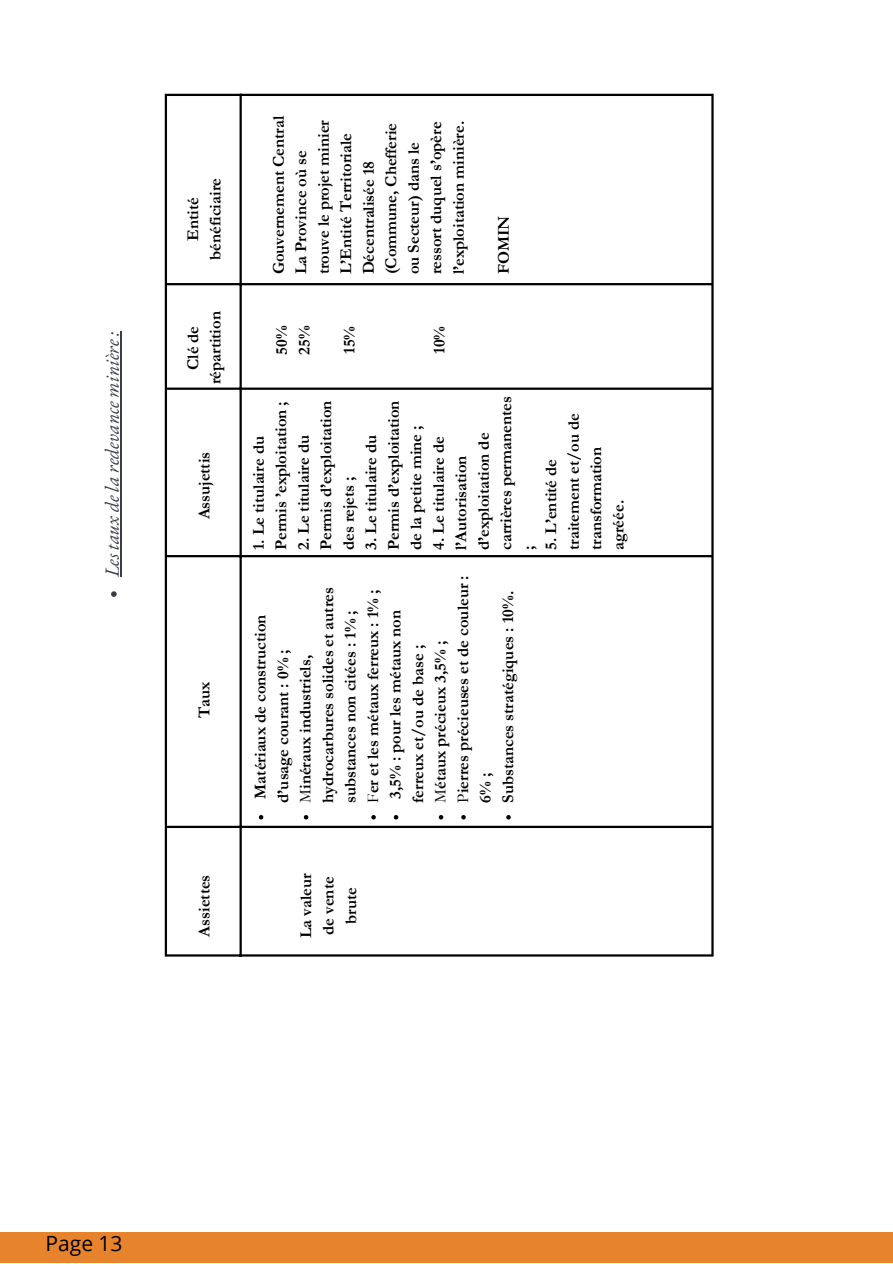
<style>
.page{position:relative;width:893px;height:1264px;background:#fff}
.page>*{position:absolute;margin:0;border:0;box-sizing:border-box;transform-origin:0 0}
.t1{font:21px "Open Sans";color:#000}
.t2{font:italic 19.5px "EB Garamond";letter-spacing:-.005em;color:#393e46}
.t3{font:700 16.5px/22.5px "Garamond";color:#000}
.s1{font-weight:400}
</style>
<div class="page">
<hr style="left:167px;top:954px;width:544px;height:2px;background:#000">
<hr style="left:167px;top:825px;width:544px;height:3px;background:#000">
<hr style="left:167px;top:555px;width:544px;height:2px;background:#000">
<hr style="left:167px;top:387px;width:544px;height:3px;background:#000">
<hr style="left:167px;top:283px;width:544px;height:2px;background:#000">
<hr style="left:167px;top:94px;width:544px;height:2px;background:#000">
<hr style="left:165px;top:94px;width:2px;height:862px;background:#000">
<hr style="left:239px;top:94px;width:3px;height:862px;background:#000">
<hr style="left:711px;top:94px;width:2px;height:862px;background:#000">
<svg style="left:259px;top:815px;width:4px;height:4px"></svg>
<svg style="left:304px;top:815px;width:4px;height:4px"></svg>
<svg style="left:371px;top:815px;width:5px;height:4px"></svg>
<svg style="left:394px;top:815px;width:4px;height:4px"></svg>
<svg style="left:439px;top:815px;width:4px;height:4px"></svg>
<svg style="left:461px;top:815px;width:5px;height:4px"></svg>
<svg style="left:506px;top:815px;width:4px;height:4px"></svg>
<svg style="left:111px;top:591px;width:6px;height:6px"></svg>
<hr style="left:120px;top:332px;width:1px;height:245px;background:#393e46">
<div style="left:0;top:1232px;width:892px;height:30px;background:#e7832c"></div>
<p class="t2" style="left:99px;top:577px;width:247px;rotate:-90deg">Les taux de la redevance minière :</p>
<p class="t3" style="left:182px;top:259px;width:83px;text-align:center;rotate:-90deg">Entité bénéficiaire</p>
<p class="t3" style="left:182px;top:384px;width:75px;text-align:center;rotate:-90deg">Clé de répartition</p>
<p class="t3" style="left:193px;top:519px;width:69px;rotate:-90deg">Assujettis</p>
<p class="t3" style="left:193px;top:718px;width:38px;rotate:-90deg">Taux</p>
<p class="t3" style="left:267px;top:274px;width:160px;rotate:-90deg">Gouvernement Central</p>
<p class="t3" style="left:290px;top:274px;width:156px;rotate:-90deg">La Province où se trouve le projet minier</p>
<p class="t3" style="left:335px;top:274px;width:155px;rotate:-90deg">L’Entité Territoriale<br>Décentralisée 18 (Commune, Chefferie ou Secteur) dans le ressort duquel s’opère l’exploitation minière.</p>
<p class="t3" style="left:492px;top:274px;width:60px;rotate:-90deg">FOMIN</p>
<p class="t3" style="left:271px;top:354px;width:31px;rotate:-90deg">50%</p>
<p class="t3" style="left:293px;top:354px;width:31px;rotate:-90deg">25%</p>
<p class="t3" style="left:338px;top:354px;width:29px;rotate:-90deg">15%</p>
<p class="t3" style="left:428px;top:354px;width:29px;rotate:-90deg">10%</p>
<p class="t3" style="left:247px;top:550px;width:150px;rotate:-90deg">1. Le titulaire du<br>Permis ’exploitation ;</p>
<p class="t3" style="left:292px;top:550px;width:151px;rotate:-90deg">2. Le titulaire du<br>Permis d’exploitation des rejets ;</p>
<p class="t3" style="left:360px;top:550px;width:151px;rotate:-90deg">3. Le titulaire du<br>Permis d’exploitation de la petite mine ;</p>
<p class="t3" style="left:427px;top:550px;width:155px;rotate:-90deg">4. Le titulaire de l’Autorisation d’exploitation de carrières permanentes ;</p>
<p class="t3" style="left:540px;top:550px;width:138px;rotate:-90deg">5. L’entité de traitement et/ou de transformation agréée.</p>
<p class="t3" style="left:294px;top:802px;width:217px;rotate:-90deg"><span class="s1">M</span>inéraux industriels, hydrocarbures solides et autres substances non citées : 1% ;</p>
<p class="t3" style="left:362px;top:802px;width:215px;rotate:-90deg"><span class="s1">F</span>er et les métaux ferreux : 1% ;</p>
<p class="t3" style="left:249px;top:802px;width:189px;rotate:-90deg">Matériaux de construction d’usage courant : 0% ;</p>
<p class="t3" style="left:384px;top:802px;width:194px;rotate:-90deg">3,5% : pour les métaux non ferreux et/ou de base ;</p>
<p class="t3" style="left:452px;top:802px;width:229px;rotate:-90deg"><span class="s1">P</span>ierres précieuses et de couleur :<br>6% ;</p>
<p class="t3" style="left:429px;top:802px;width:163px;rotate:-90deg"><span class="s1">M</span>étaux précieux 3,5% ;</p>
<p class="t3" style="left:497px;top:802px;width:213px;rotate:-90deg">Substances stratégiques : 10%.</p>
<p class="t3" style="left:193px;top:936px;width:63px;rotate:-90deg">Assiettes</p>
<p class="t3" style="left:295px;top:938px;width:66px;text-align:center;rotate:-90deg">La valeur de vente brute</p>
<p class="t1" style="left:46px;top:1228px;width:78px">Page 13</p>
</div>
